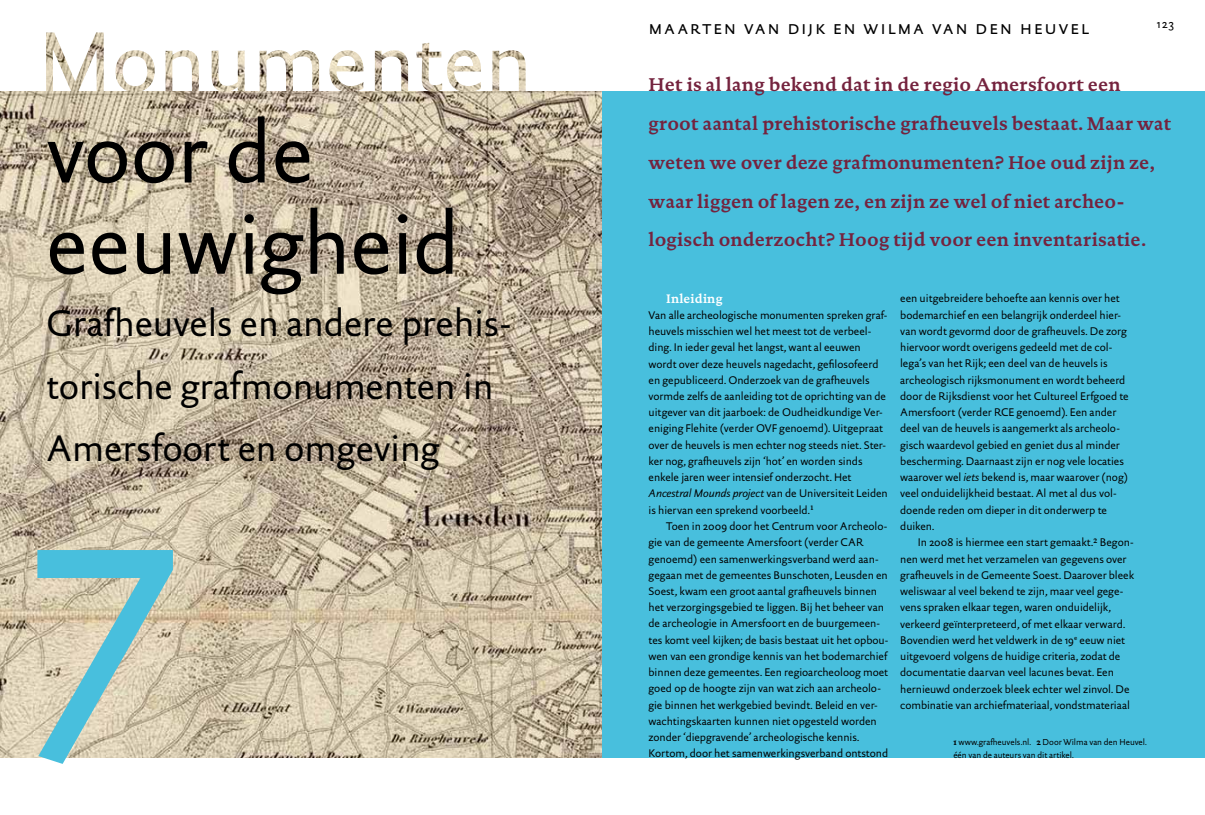
<style>
.page{position:relative;width:1205px;height:815px;background:#fff}
.page>*{position:absolute;margin:0;border:0;box-sizing:border-box;transform-origin:0 0}
.t1{font:303.75px "DTL Documenta Sans T";color:#48bfdd}
.t2{font:86.25px/91.2px "DTL Documenta Sans ST";letter-spacing:-.005em;color:#000}
.t3{font:37.5px/62.5px "DTL Documenta Sans ST";letter-spacing:-.005em;color:#000}
.t4{font:700 18.75px/38.8px "DTL Documenta ST";letter-spacing:.01em;color:#74233e}
.t5{font:18.75px "DTL Documenta Sans T Caps";letter-spacing:.085em;color:#000}
.t6{font:700 12.5px "DTL Documenta ST";letter-spacing:.01em;color:#fff}
.t7{font:12.5px "DTL Documenta Sans T Caps";color:#000}
.t8{font:11.25px/16.2px "DTL Documenta Sans ST";letter-spacing:-.005em;color:#000}
.t9{font:8.75px/12.5px "DTL Documenta Sans ST";color:#000}
.s1{font-style:italic}
.s2{font-family:"DTL Documenta ST";font-weight:700}
</style>
<div class="page">
<img style="left:0;top:91px;width:602px;height:667px">
<img style="left:46px;top:32px;width:480px;height:60px">
<div style="left:602px;top:91px;width:603px;height:667px;background:#48bfdd"></div>
<h2 class="t2" style="left:46px;top:107px;width:415px">voor de eeuwigheid</h2>
<h3 class="t3" style="left:46px;top:292px;width:463px">Grafheuvels en andere prehis&shy;torische grafmonumenten in<br>Amersfoort en omgeving</h3>
<h1 class="t1" style="left:9px;top:468px;width:183px">7</h1>
<h3 class="t5" style="left:648px;top:16px;width:442px">maarten van dijk en wilma van den heuvel</h3>
<p class="t7" style="left:1157px;top:16px;width:18px">123</p>
<p class="t4" style="left:648px;top:65px;width:524px">Het is al lang bekend dat in de regio Amersfoort een groot aantal prehistorische grafheuvels bestaat. Maar wat weten we over deze grafmonumenten? Hoe oud zijn ze, waar liggen of lagen ze, en zijn ze wel of niet archeo&shy;logisch onderzocht? Hoog tijd voor een inventarisatie.</p>
<p class="t6" style="left:666px;top:290px;width:58px">Inleiding</p>
<p class="t8" style="left:648px;top:307px;width:241px">Van alle archeologische monumenten spreken graf&shy;heuvels misschien wel het meest tot de verbeel&shy;ding. In ieder geval het langst, want al eeuwen wordt over deze heuvels nagedacht, gefilosofeerd en gepubliceerd. Onderzoek van de grafheuvels vormde zelfs de aanleiding tot de oprichting van de uitgever van dit jaarboek: de Oudheidkundige Ver&shy;eniging Flehite (verder OVF genoemd). Uitgepraat over de heuvels is men echter nog steeds niet. Ster&shy;ker nog, grafheuvels zijn ‘hot’ en worden sinds enkele jaren weer intensief onderzocht. Het <span class="s1">Ancestral Mounds project</span> van de Universiteit Leiden is hiervan een sprekend voorbeeld.<sup>1</sup></p>
<p class="t8" style="left:648px;top:518px;width:241px;text-indent:18px">Toen in 2009 door het Centrum voor Archeolo&shy;gie van de gemeente Amersfoort (verder CAR genoemd) een samenwerkingsverband werd aan&shy;gegaan met de gemeentes Bunschoten, Leusden en Soest, kwam een groot aantal grafheuvels binnen het verzorgingsgebied te liggen. Bij het beheer van de archeologie in Amersfoort en de buurgemeen&shy;tes komt veel kijken; de basis bestaat uit het opbou&shy;wen van een grondige kennis van het bodemarchief binnen deze gemeentes. Een regioarcheoloog moet goed op de hoogte zijn van wat zich aan archeolo&shy;gie binnen het werkgebied bevindt. Beleid en ver&shy;wachtingskaarten kunnen niet opgesteld worden zonder ‘diepgravende’ archeologische kennis.<br>Kortom, door het samenwerkingsverband ontstond</p>
<p class="t8" style="left:900px;top:290px;width:230px">een uitgebreidere behoefte aan kennis over het bodemarchief en een belangrijk onderdeel hier&shy;van wordt gevormd door de grafheuvels. De zorg hiervoor wordt overigens gedeeld met de col&shy;lega’s van het Rijk; een deel van de heuvels is archeologisch rijksmonument en wordt beheerd door de Rijksdienst voor het Cultureel Erfgoed te Amersfoort (verder RCE genoemd). Een ander deel van de heuvels is aangemerkt als archeolo&shy;gisch waardevol gebied en geniet dus al minder bescherming. Daarnaast zijn er nog vele locaties waarover wel <span class="s1">iets</span> bekend is, maar waarover (nog) veel onduidelijkheid bestaat. Al met al dus vol&shy;doende reden om dieper in dit onderwerp te duiken.</p>
<p class="t8" style="left:900px;top:534px;width:235px;text-indent:18px">In 2008 is hiermee een start gemaakt.<sup>2</sup> Begon&shy;nen werd met het verzamelen van gegevens over grafheuvels in de Gemeente Soest. Daarover bleek weliswaar al veel bekend te zijn, maar veel gege&shy;vens spraken elkaar tegen, waren onduidelijk, verkeerd geïnterpreteerd, of met elkaar verward.<br>Bovendien werd het veldwerk in de 19<sup>e</sup> eeuw niet uitgevoerd volgens de huidige criteria, zodat de documentatie daarvan veel lacunes bevat. Een hernieuwd onderzoek bleek echter wel zinvol. De combinatie van archiefmateriaal, vondstmateriaal</p>
<p class="t9" style="left:953px;top:736px;width:195px"><span class="s2">1</span> www.grafheuvels.nl. <span class="s2">2</span> Door Wilma van den Heuvel. één van de auteurs van dit artikel.</p>
</div>
